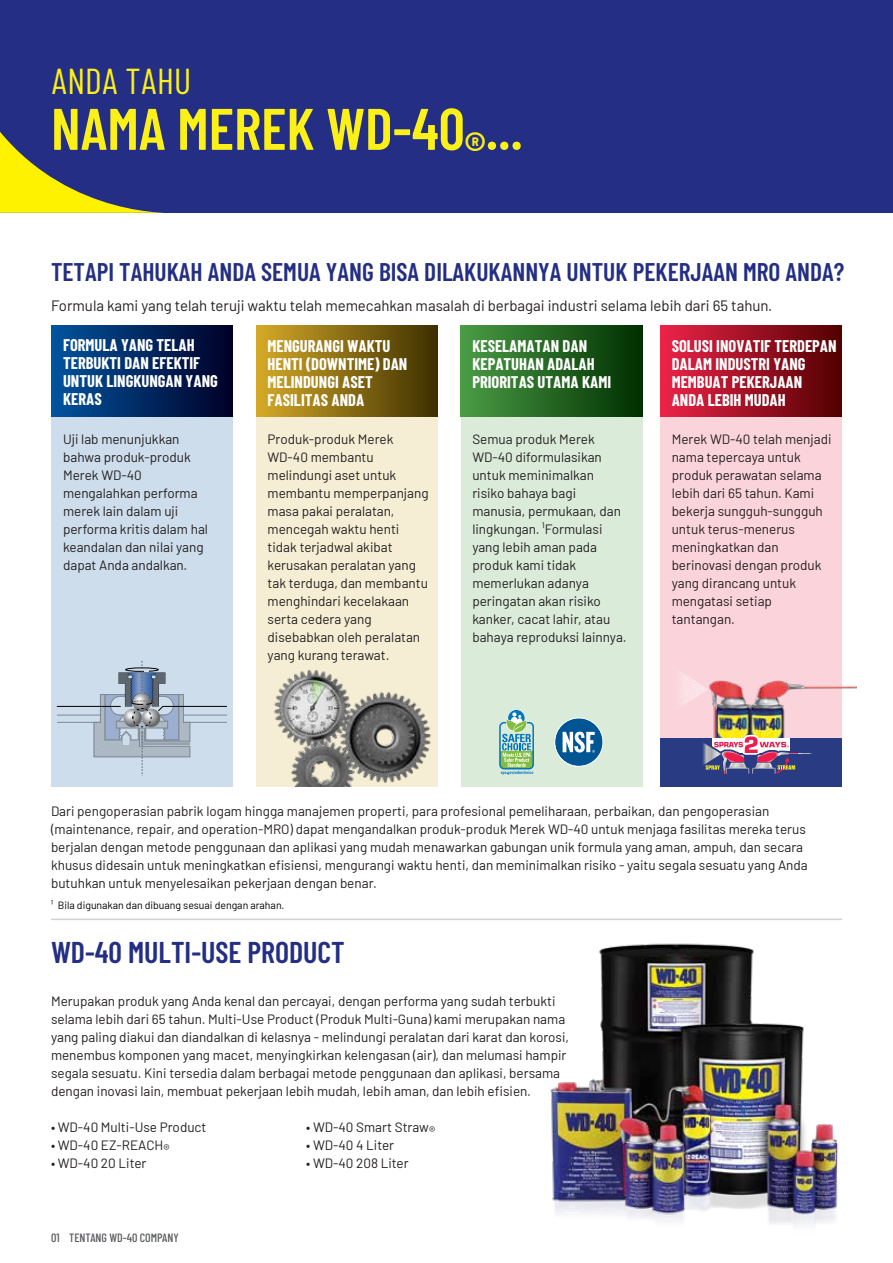
<style>
.page{position:relative;width:893px;height:1263px;background:#fff}
.page>*{position:absolute;margin:0;border:0;box-sizing:border-box;transform-origin:0 0}
.t1{font:600 58.5px "Barlow Condensed";color:#fbf118}
.t2{font:36px "Barlow Condensed";color:#fbf118}
.t3{font:600 30px "Barlow Condensed";color:#232e84}
.t4{font:600 25.5px "Barlow Condensed";color:#232e84}
.t5{font:700 16.5px/18px "Barlow Condensed";color:#fff}
.t6{font:15px "Barlow";color:#231f20}
.t7{font:13.5px/18px "Barlow";color:#231f20}
.t8{font:500 12px "Barlow Condensed";color:#58595b}
.t9{font:10.5px "Barlow";color:#000}
</style>
<div class="page">
<hr style="left:51px;top:918px;width:791px;height:2px;background:#d0d2d3">
<div style="left:0;top:0;width:893px;height:213px;background:#232e84"></div>
<svg style="left:0;top:132px;width:164px;height:81px"></svg>
<div style="left:461px;top:390px;width:181px;height:397px;background:#dbebda"></div>
<div style="left:499px;top:722px;width:35px;height:47px;border:2px solid #0576bb;border-radius:4px"></div>
<svg style="left:501px;top:709px;width:32px;height:66px"></svg>
<svg style="left:554px;top:718px;width:49px;height:49px"></svg>
<div style="left:660px;top:390px;width:182px;height:397px;background:#fbd3db"></div>
<div style="left:660px;top:326px;width:182px;height:91px;background:linear-gradient(to right,#ed2348,#520000)"></div>
<svg style="left:679px;top:673px;width:29px;height:34px"></svg>
<img style="left:709px;top:680px;width:148px;height:55px">
<div style="left:660px;top:738px;width:182px;height:49px;background:#283b83"></div>
<svg style="left:703px;top:735px;width:109px;height:39px"></svg>
<div style="left:51px;top:390px;width:182px;height:397px;background:#cdddeb"></div>
<div style="left:51px;top:326px;width:182px;height:91px;background:linear-gradient(to right,#01549e,#000027)"></div>
<hr style="left:57px;top:715px;width:170px;height:1px;background:#a1a0a2">
<hr style="left:57px;top:722px;width:170px;height:1px;background:#a1a0a2">
<hr style="left:57px;top:706px;width:64px;height:1px;background:#000">
<svg style="left:93px;top:660px;width:134px;height:116px"></svg>
<div style="left:256px;top:390px;width:182px;height:397px;background:#f6eed4"></div>
<div style="left:256px;top:326px;width:182px;height:91px;background:linear-gradient(to right,#d6aa28,#3e2f00)"></div>
<img style="left:273px;top:670px;width:159px;height:117px">
<img style="left:550px;top:943px;width:288px;height:283px">
<div style="left:461px;top:326px;width:181px;height:91px;background:linear-gradient(to right,#4a9c45,#002f00)"></div>
<p class="t2" style="left:51px;top:59px;width:142px">ANDA TAHU</p>
<p class="t1" style="left:51px;top:87px;width:473px">NAMA MEREK WD-40<sub>®</sub>...</p>
<p class="t4" style="left:51px;top:253px;width:795px">TETAPI TAHUKAH ANDA SEMUA YANG BISA DILAKUKANNYA UNTUK PEKERJAAN MRO ANDA?</p>
<p class="t6" style="left:51px;top:295px;width:723px">Formula kami yang telah teruji waktu telah memecahkan masalah di berbagai industri selama lebih dari 65 tahun.</p>
<p class="t5" style="left:63px;top:335px;width:156px">FORMULA YANG TELAH<br>TERBUKTI DAN EFEKTIF<br>UNTUK LINGKUNGAN YANG<br>KERAS</p>
<p class="t7" style="left:63px;top:429px;width:146px">Uji lab menunjukkan bahwa produk-produk<br>Merek WD-40 mengalahkan performa merek lain dalam uji performa kritis dalam hal keandalan dan nilai yang dapat Anda andalkan.</p>
<p class="t5" style="left:268px;top:337px;width:141px">MENGURANGI WAKTU<br>HENTI (DOWNTIME) DAN<br>MELINDUNGI ASET<br>FASILITAS ANDA</p>
<p class="t7" style="left:268px;top:429px;width:163px">Produk-produk Merek<br>WD-40 membantu melindungi aset untuk membantu memperpanjang masa pakai peralatan, mencegah waktu henti tidak terjadwal akibat kerusakan peralatan yang tak terduga, dan membantu menghindari kecelakaan serta cedera yang disebabkan oleh peralatan yang kurang terawat.</p>
<p class="t5" style="left:472px;top:337px;width:140px">KESELAMATAN DAN<br>KEPATUHAN ADALAH<br>PRIORITAS UTAMA KAMI</p>
<p class="t7" style="left:472px;top:429px;width:156px">Semua produk Merek<br>WD-40 diformulasikan untuk meminimalkan risiko bahaya bagi manusia, permukaan, dan lingkungan. ¹Formulasi yang lebih aman pada produk kami tidak memerlukan adanya peringatan akan risiko kanker, cacat lahir, atau bahaya reproduksi lainnya.</p>
<p class="t5" style="left:672px;top:337px;width:166px">SOLUSI INOVATIF TERDEPAN<br>DALAM INDUSTRI YANG<br>MEMBUAT PEKERJAAN<br>ANDA LEBIH MUDAH</p>
<p class="t7" style="left:672px;top:429px;width:161px">Merek WD-40 telah menjadi nama tepercaya untuk produk perawatan selama lebih dari 65 tahun. Kami bekerja sungguh-sungguh untuk terus-menerus meningkatkan dan berinovasi dengan produk yang dirancang untuk mengatasi setiap tantangan.</p>
<p class="t7" style="left:51px;top:801px;width:758px">Dari pengoperasian pabrik logam hingga manajemen properti, para profesional pemeliharaan, perbaikan, dan pengoperasian (maintenance, repair, and operation-MRO) dapat mengandalkan produk-produk Merek WD-40 untuk menjaga fasilitas mereka terus berjalan dengan metode penggunaan dan aplikasi yang mudah menawarkan gabungan unik formula yang aman, ampuh, dan secara khusus didesain untuk meningkatkan efisiensi, mengurangi waktu henti, dan meminimalkan risiko - yaitu segala sesuatu yang Anda butuhkan untuk menyelesaikan pekerjaan dengan benar.</p>
<p class="t9" style="left:51px;top:897px;width:235px">¹ Bila digunakan dan dibuang sesuai dengan arahan.</p>
<p class="t3" style="left:51px;top:931px;width:295px">WD-40 MULTI-USE PRODUCT</p>
<p class="t7" style="left:51px;top:990px;width:520px">Merupakan produk yang Anda kenal dan percayai, dengan performa yang sudah terbukti selama lebih dari 65 tahun. Multi-Use Product (Produk Multi-Guna) kami merupakan nama yang paling diakui dan diandalkan di kelasnya - melindungi peralatan dari karat dan korosi, menembus komponen yang macet, menyingkirkan kelengasan (air), dan melumasi hampir segala sesuatu. Kini tersedia dalam berbagai metode penggunaan dan aplikasi, bersama dengan inovasi lain, membuat pekerjaan lebih mudah, lebih aman, dan lebih efisien.</p>
<p class="t7" style="left:51px;top:1116px;width:157px">• WD-40 Multi-Use Product</p>
<p class="t7" style="left:306px;top:1116px;width:130px">• WD-40 Smart Straw®</p>
<p class="t7" style="left:51px;top:1134px;width:120px">• WD-40 EZ-REACH®</p>
<p class="t7" style="left:306px;top:1134px;width:90px">• WD-40 4 Liter</p>
<p class="t7" style="left:51px;top:1152px;width:97px">• WD-40 20 Liter</p>
<p class="t7" style="left:306px;top:1152px;width:104px">• WD-40 208 Liter</p>
<p class="t8" style="left:51px;top:1229px;width:129px">01 TENTANG WD-40 COMPANY</p>
</div>
